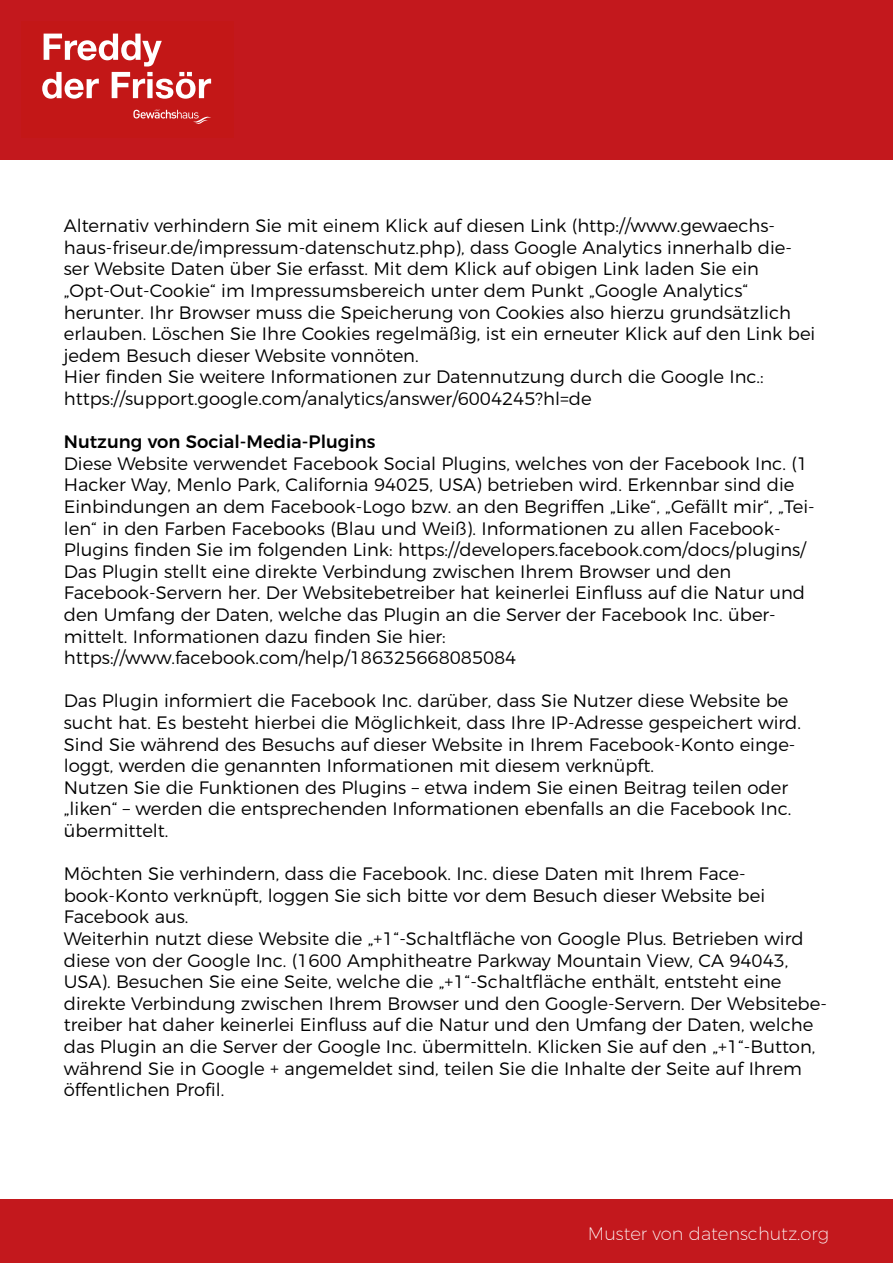
<style>
.page{position:relative;width:893px;height:1263px;background:#fff}
.page>*{position:absolute;margin:0;border:0;box-sizing:border-box;transform-origin:0 0}
.t1{font:300 18px/21.6px "Montserrat";color:#000}
.t2{font:500 18px "Montserrat";color:#000}
.t3{font:200 18px "Montserrat";color:#fff}
</style>
<div class="page">
<div style="left:0;top:0;width:893px;height:159px;background:#c3181d"></div>
<div style="left:21px;top:21px;width:213px;height:117px;background:#c31717"></div>
<svg style="left:133px;top:109px;width:78px;height:15px"></svg>
<svg style="left:42px;top:34px;width:169px;height:65px"></svg>
<div style="left:0;top:1199px;width:892px;height:64px;background:#c3181d"></div>
<p class="t1" style="left:64px;top:213px;width:753px">Alternativ verhindern Sie mit einem Klick auf diesen Link (http://www.gewaechs&shy;haus-friseur.de/impressum-datenschutz.php), dass Google Analytics innerhalb die&shy;ser Website Daten über Sie erfasst. Mit dem Klick auf obigen Link laden Sie ein „Opt-Out-Cookie“ im Impressumsbereich unter dem Punkt „Google Analytics“ herunter. Ihr Browser muss die Speicherung von Cookies also hierzu grundsätzlich erlauben. Löschen Sie Ihre Cookies regelmäßig, ist ein erneuter Klick auf den Link bei jedem Besuch dieser Website vonnöten.<br>Hier finden Sie weitere Informationen zur Datennutzung durch die Google Inc.: https://support.google.com/analytics/answer/6004245?hl=de</p>
<p class="t2" style="left:64px;top:427px;width:313px">Nutzung von Social-Media-Plugins</p>
<p class="t1" style="left:64px;top:451px;width:752px">Diese Website verwendet Facebook Social Plugins, welches von der Facebook Inc. (1<br>Hacker Way, Menlo Park, California 94025, USA) betrieben wird. Erkennbar sind die Einbindungen an dem Facebook-Logo bzw. an den Begriffen „Like“, „Gefällt mir“, „Tei&shy;len“ in den Farben Facebooks (Blau und Weiß). Informationen zu allen Facebook-Plugins finden Sie im folgenden Link: https://developers.facebook.com/docs/plugins/ Das Plugin stellt eine direkte Verbindung zwischen Ihrem Browser und den Facebook-Servern her. Der Websitebetreiber hat keinerlei Einfluss auf die Natur und den Umfang der Daten, welche das Plugin an die Server der Facebook Inc. über&shy;mittelt. Informationen dazu finden Sie hier: https://www.facebook.com/help/186325668085084</p>
<p class="t1" style="left:64px;top:689px;width:739px">Das Plugin informiert die Facebook Inc. darüber, dass Sie Nutzer diese Website be sucht hat. Es besteht hierbei die Möglichkeit, dass Ihre IP-Adresse gespeichert wird.<br>Sind Sie während des Besuchs auf dieser Website in Ihrem Facebook-Konto einge&shy;loggt, werden die genannten Informationen mit diesem verknüpft.<br>Nutzen Sie die Funktionen des Plugins – etwa indem Sie einen Beitrag teilen oder „liken“ – werden die entsprechenden Informationen ebenfalls an die Facebook Inc. übermittelt.</p>
<p class="t1" style="left:64px;top:861px;width:765px">Möchten Sie verhindern, dass die Facebook. Inc. diese Daten mit Ihrem Face&shy;book-Konto verknüpft, loggen Sie sich bitte vor dem Besuch dieser Website bei Facebook aus.<br>Weiterhin nutzt diese Website die „+1“-Schaltfläche von Google Plus. Betrieben wird diese von der Google Inc. (1600 Amphitheatre Parkway Mountain View, CA 94043, USA). Besuchen Sie eine Seite, welche die „+1“-Schaltfläche enthält, entsteht eine direkte Verbindung zwischen Ihrem Browser und den Google-Servern. Der Websitebe&shy;treiber hat daher keinerlei Einfluss auf die Natur und den Umfang der Daten, welche das Plugin an die Server der Google Inc. übermitteln. Klicken Sie auf den „+1“-Button, während Sie in Google + angemeldet sind, teilen Sie die Inhalte der Seite auf Ihrem öffentlichen Profil.</p>
<p class="t3" style="left:588px;top:1220px;width:243px">Muster von datenschutz.org</p>
</div>
